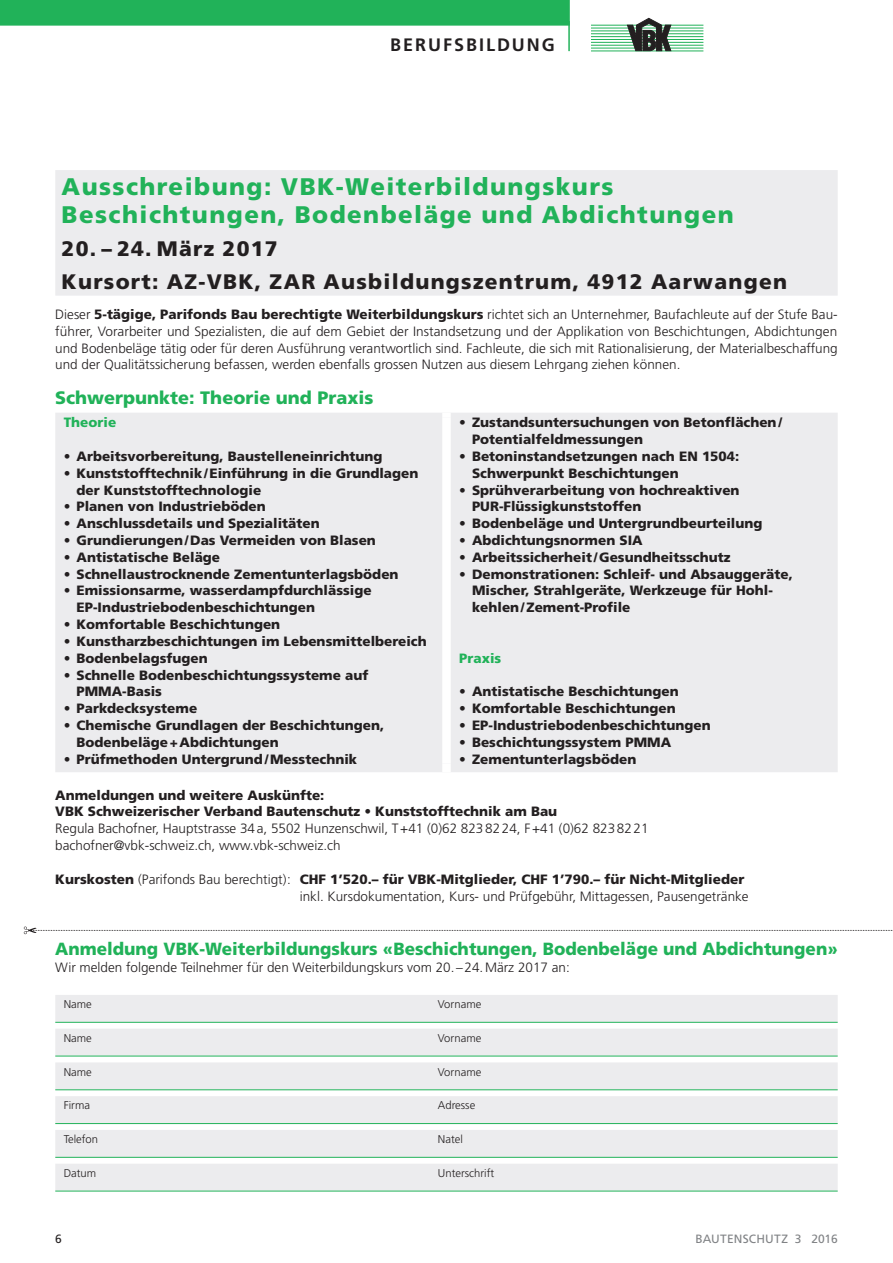
<style>
.page{position:relative;width:893px;height:1263px;background:#fff}
.page>*{position:absolute;margin:0;border:0;box-sizing:border-box;transform-origin:0 0}
.t1{font:900 24px/27px "Frutiger";letter-spacing:.06em;color:#21b259}
.t2{font:900 21px/33.3px "Frutiger";letter-spacing:.06em;color:#231f20}
.t3{font:900 18px "Frutiger CE";color:#21b259}
.t4{font:700 18px "Frutiger CE";letter-spacing:.11em;color:#231f20}
.t5{font:900 17.7px "Frutiger CE";color:#21b259;scale:.96 1}
.t6{font:900 13.5px/16.8px "Frutiger CE";color:#231f20}
.t7{font:300 13.5px/16.8px "Frutiger CE";color:#231f20}
.t8{font:900 13.5px "Frutiger CE";color:#21b259}
.t9{font:12px "Frutiger CE";letter-spacing:.015em;color:#808285}
.t10{font:12px "Frutiger CE";color:#231f20}
.t11{font:300 11.25px "Frutiger CE";color:#231f20}
.s1{font-weight:900}
.s2{font-weight:300}
</style>
<div class="page">
<div style="left:0;top:0;width:570px;height:26px;background:#21b259"></div>
<hr style="left:568px;top:21px;width:2px;height:30px;background:#21b259">
<hr style="left:591px;top:25px;width:112px;height:1px;background:#21b259">
<hr style="left:591px;top:28px;width:112px;height:1px;background:#21b259">
<hr style="left:591px;top:31px;width:112px;height:1px;background:#21b259">
<hr style="left:591px;top:34px;width:112px;height:1px;background:#21b259">
<hr style="left:591px;top:36px;width:112px;height:1px;background:#21b259">
<hr style="left:591px;top:51px;width:112px;height:1px;background:#21b259">
<hr style="left:591px;top:39px;width:112px;height:1px;background:#21b259">
<hr style="left:591px;top:42px;width:112px;height:1px;background:#21b259">
<hr style="left:591px;top:45px;width:112px;height:1px;background:#21b259">
<hr style="left:591px;top:48px;width:112px;height:1px;background:#21b259">
<svg style="left:627px;top:18px;width:44px;height:33px"></svg>
<svg style="left:55px;top:170px;width:783px;height:602px;fill:#ececee"></svg>
<div style="left:442px;top:417px;width:9px;height:347px;background:#fff"></div>
<div style="left:442px;top:764px;width:9px;height:8px;background:#fff"></div>
<svg style="left:442px;top:413px;width:9px;height:4px"></svg>
<div style="left:55px;top:995px;width:783px;height:27px;background:#ececee"></div>
<hr style="left:55px;top:1022px;width:783px;height:1px;background:#21b259">
<div style="left:55px;top:1029px;width:783px;height:27px;background:#ececee"></div>
<hr style="left:55px;top:1056px;width:783px;height:1px;background:#21b259">
<div style="left:55px;top:1062px;width:783px;height:27px;background:#ececee"></div>
<hr style="left:55px;top:1089px;width:783px;height:1px;background:#21b259">
<div style="left:55px;top:1096px;width:783px;height:27px;background:#ececee"></div>
<hr style="left:55px;top:1123px;width:783px;height:1px;background:#21b259">
<div style="left:55px;top:1130px;width:783px;height:27px;background:#ececee"></div>
<hr style="left:55px;top:1157px;width:783px;height:1px;background:#21b259">
<div style="left:55px;top:1164px;width:783px;height:27px;background:#ececee"></div>
<hr style="left:55px;top:1191px;width:783px;height:1px;background:#21b259">
<svg style="left:24px;top:926px;width:869px;height:8px"></svg>
<h3 class="t4" style="left:390px;top:34px;width:166px">BERUFSBILDUNG</h3>
<h1 class="t1" style="left:62px;top:174px;width:674px">Ausschreibung: VBK-Weiterbildungskurs<br>Beschichtungen, Bodenbeläge und Abdichtungen</h1>
<h2 class="t2" style="left:62px;top:232px;width:727px">20. – 24. März 2017<br>Kursort: AZ-VBK, ZAR Ausbildungszentrum, 4912 Aarwangen</h2>
<p class="t7" style="left:55px;top:306px;width:784px;text-align:justify">Dieser <span class="s1">5-tägige, Parifonds Bau berechtigte Weiterbildungskurs</span> richtet sich an Unternehmer, Baufachleute auf der Stufe Bau&shy;führer, Vorarbeiter und Spezialisten, die auf dem Gebiet der Instandsetzung und der Applikation von Beschichtungen, Abdichtungen und Bodenbeläge tätig oder für deren Ausführung verantwortlich sind. Fachleute, die sich mit Rationalisierung, der Materialbeschaffung und der Qualitätssicherung befassen, werden ebenfalls grossen Nutzen aus diesem Lehrgang ziehen können.</p>
<h3 class="t3" style="left:55px;top:387px;width:320px">Schwerpunkte: Theorie und Praxis</h3>
<p class="t8" style="left:64px;top:414px;width:54px">Theorie</p>
<p class="t6" style="left:64px;top:448px;width:320px"><span class="s2">•</span> Arbeitsvorbereitung, Baustelleneinrichtung</p>
<p class="t6" style="left:77px;top:465px;width:343px;text-indent:-13px"><span class="s2">•</span> Kunststofftechnik/Einführung in die Grundlagen der Kunststofftechnologie</p>
<p class="t6" style="left:64px;top:498px;width:203px"><span class="s2">•</span> Planen von Industrieböden</p>
<p class="t6" style="left:64px;top:515px;width:257px"><span class="s2">•</span> Anschlussdetails und Spezialitäten</p>
<p class="t6" style="left:64px;top:532px;width:314px"><span class="s2">•</span> Grundierungen/Das Vermeiden von Blasen</p>
<p class="t6" style="left:64px;top:549px;width:158px"><span class="s2">•</span> Antistatische Beläge</p>
<p class="t6" style="left:64px;top:566px;width:336px"><span class="s2">•</span> Schnellaustrocknende Zementunterlagsböden</p>
<p class="t6" style="left:77px;top:582px;width:297px;text-indent:-13px"><span class="s2">•</span> Emissionsarme, wasserdampfdurchlässige<br>EP-Industriebodenbeschichtungen</p>
<p class="t6" style="left:64px;top:616px;width:218px"><span class="s2">•</span> Komfortable Beschichtungen</p>
<p class="t6" style="left:64px;top:633px;width:364px"><span class="s2">•</span> Kunstharzbeschichtungen im Lebensmittelbereich</p>
<p class="t6" style="left:64px;top:650px;width:146px"><span class="s2">•</span> Bodenbelagsfugen</p>
<p class="t6" style="left:77px;top:666px;width:293px;text-indent:-13px"><span class="s2">•</span> Schnelle Bodenbeschichtungssysteme auf<br>PMMA-Basis</p>
<p class="t6" style="left:64px;top:700px;width:135px"><span class="s2">•</span> Parkdecksysteme</p>
<p class="t6" style="left:77px;top:717px;width:309px;text-indent:-13px"><span class="s2">•</span> Chemische Grundlagen der Beschichtungen,<br>Bodenbeläge+Abdichtungen</p>
<p class="t6" style="left:64px;top:751px;width:295px"><span class="s2">•</span> Prüfmethoden Untergrund/Messtechnik</p>
<p class="t6" style="left:472px;top:414px;width:312px;text-indent:-13px"><span class="s2">•</span> Zustandsuntersuchungen von Betonflächen/<br>Potentialfeldmessungen</p>
<p class="t6" style="left:472px;top:448px;width:269px;text-indent:-13px"><span class="s2">•</span> Betoninstandsetzungen nach EN 1504:<br>Schwerpunkt Beschichtungen</p>
<p class="t6" style="left:472px;top:481px;width:269px;text-indent:-13px"><span class="s2">•</span> Sprühverarbeitung von hochreaktiven<br>PUR-Flüssigkunststoffen</p>
<p class="t6" style="left:459px;top:515px;width:305px"><span class="s2">•</span> Bodenbeläge und Untergrundbeurteilung</p>
<p class="t6" style="left:459px;top:532px;width:185px"><span class="s2">•</span> Abdichtungsnormen SIA</p>
<p class="t6" style="left:459px;top:549px;width:273px"><span class="s2">•</span> Arbeitssicherheit /Gesundheitsschutz</p>
<p class="t6" style="left:472px;top:566px;width:322px;text-indent:-13px"><span class="s2">•</span> Demonstrationen: Schleif- und Absauggeräte,<br>Mischer, Strahlgeräte, Werkzeuge für Hohl&shy;kehlen/Zement-Profile</p>
<p class="t8" style="left:459px;top:650px;width:43px">Praxis</p>
<p class="t6" style="left:459px;top:683px;width:221px"><span class="s2">•</span> Antistatische Beschichtungen</p>
<p class="t6" style="left:459px;top:700px;width:218px"><span class="s2">•</span> Komfortable Beschichtungen</p>
<p class="t6" style="left:459px;top:717px;width:253px"><span class="s2">•</span> EP-Industriebodenbeschichtungen</p>
<p class="t6" style="left:459px;top:734px;width:213px"><span class="s2">•</span> Beschichtungssystem PMMA</p>
<p class="t6" style="left:459px;top:751px;width:179px"><span class="s2">•</span> Zementunterlagsböden</p>
<p class="t7" style="left:55px;top:786px;width:595px"><span class="s1">Anmeldungen und weitere Auskünfte:<br>VBK Schweizerischer Verband Bautenschutz</span> • <span class="s1">Kunststofftechnik am Bau<br></span>Regula Bachofner, Hauptstrasse 34a, 5502 Hunzenschwil, T+41 (0)62 8238224, F+41 (0)62 8238221 bachofner@vbk-schweiz.ch, www.vbk-schweiz.ch</p>
<p class="t7" style="left:300px;top:870px;width:450px;text-indent:-244px"><span class="s1">Kurskosten</span> (Parifonds Bau berechtigt): <span class="s1">CHF 1’520.– für VBK-Mitglieder, CHF 1’790.– für Nicht-Mitglieder </span>inkl. Kursdokumentation, Kurs- und Prüfgebühr, Mittagessen, Pausengetränke</p>
<h3 class="t5" style="left:55px;top:939px;width:816px">Anmeldung VBK-Weiterbildungskurs «Beschichtungen, Bodenbeläge und Abdichtungen»</h3>
<p class="t7" style="left:55px;top:959px;width:516px">Wir melden folgende Teilnehmer für den Weiterbildungskurs vom 20.–24.März 2017 an:</p>
<p class="t11" style="left:64px;top:998px;width:30px">Name</p>
<p class="t11" style="left:438px;top:998px;width:45px">Vorname</p>
<p class="t11" style="left:64px;top:1031px;width:30px">Name</p>
<p class="t11" style="left:438px;top:1031px;width:45px">Vorname</p>
<p class="t11" style="left:64px;top:1065px;width:30px">Name</p>
<p class="t11" style="left:438px;top:1065px;width:45px">Vorname</p>
<p class="t11" style="left:64px;top:1099px;width:28px">Firma</p>
<p class="t11" style="left:438px;top:1099px;width:39px">Adresse</p>
<p class="t11" style="left:64px;top:1133px;width:36px">Telefon</p>
<p class="t11" style="left:438px;top:1133px;width:26px">Natel</p>
<p class="t11" style="left:64px;top:1166px;width:34px">Datum</p>
<p class="t11" style="left:438px;top:1166px;width:58px">Unterschrift</p>
<p class="t10" style="left:55px;top:1231px;width:8px">6</p>
<p class="t9" style="left:695px;top:1231px;width:144px">BAUTENSCHUTZ 3 2016</p>
</div>
